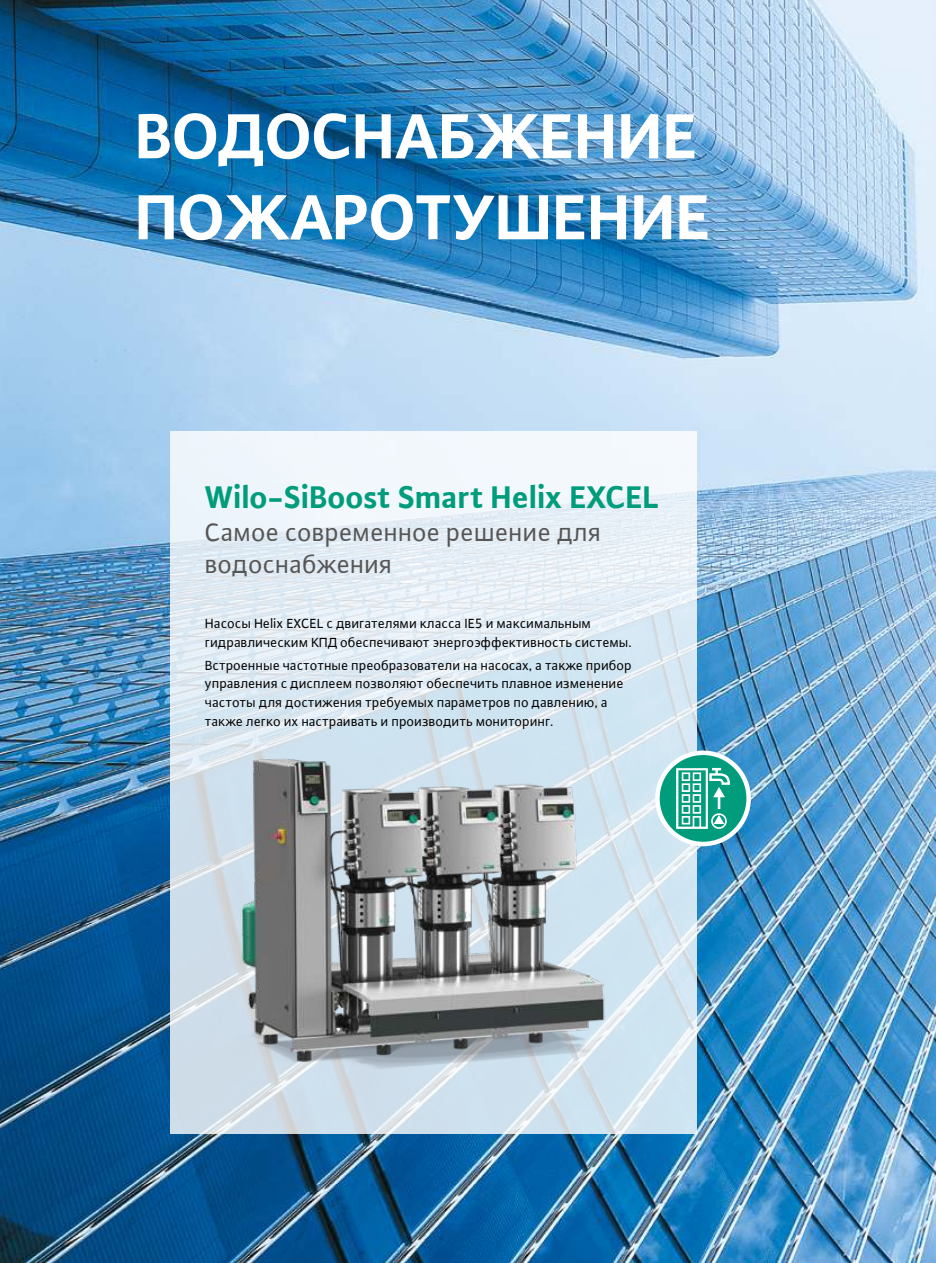
<style>
.page{position:relative;width:936px;height:1263px;background:#fff}
.page>*{position:absolute;margin:0;border:0;box-sizing:border-box;transform-origin:0 0}
.t1{font:700 67.5px/81px "WILO Plus Global";color:#fff}
.t2{font:700 33px "WILO Plus Global";color:#009c7b}
.t3{font:27px/32.4px "WILO Plus Global";color:#575656}
.t4{font:14.25px/18.8px "WILO Plus Global";color:#000}
</style>
<div class="page">
<img style="left:0;top:0;width:935px;height:1263px">
<svg style="left:170px;top:432px;width:526px;height:702px"></svg>
<svg style="left:657px;top:753px;width:91px;height:91px"></svg>
<div style="left:655px;top:750px;width:95px;height:96px;border:5px solid #fff;border-radius:50%"></div>
<svg style="left:717px;top:768px;width:13px;height:61px"></svg>
<img style="left:170px;top:704px;width:547px;height:387px">
<h1 class="t1" style="left:135px;top:94px;width:577px">ВОДОСНАБЖЕНИЕ<br>ПОЖАРОТУШЕНИЕ</h1>
<h2 class="t2" style="left:205px;top:477px;width:455px">Wilo-SiBoost Smart Helix EXCEL</h2>
<h3 class="t3" style="left:205px;top:515px;width:397px">Самое современное решение для водоснабжения</h3>
<p class="t4" style="left:205px;top:613px;width:428px">Насосы Helix EXCEL с двигателями класса IE5 и максимальным гидравлическим КПД обеспечивают энергоэффективность системы.</p>
<p class="t4" style="left:205px;top:655px;width:428px">Встроенные частотные преобразователи на насосах, а также прибор управления с дисплеем позволяют обеспечить плавное изменение частоты для достижения требуемых параметров по давлению, а также легко их настраивать и производить мониторинг.</p>
</div>
